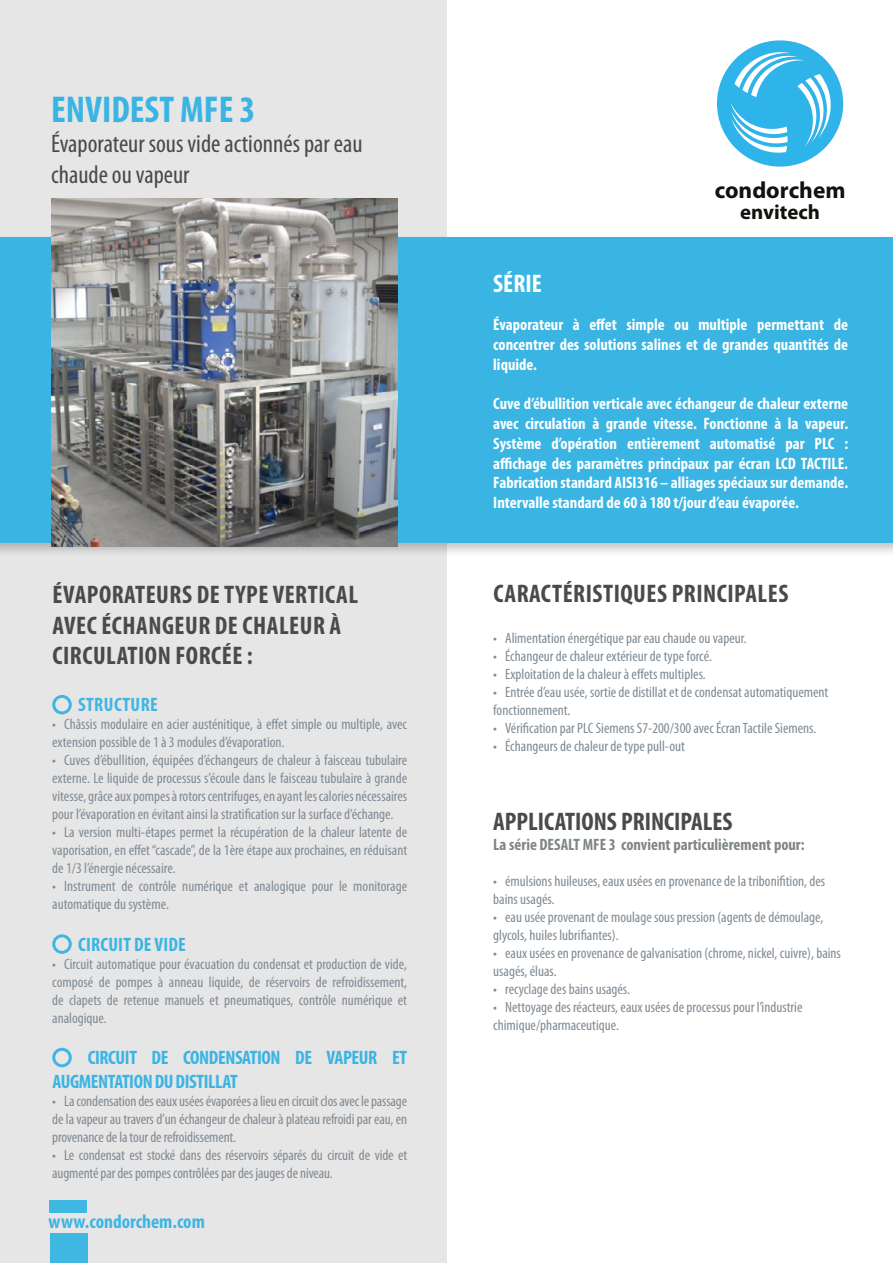
<style>
.page{position:relative;width:893px;height:1263px;background:#fff}
.page>*{position:absolute;margin:0;border:0;box-sizing:border-box;transform-origin:0 0}
.t1{font:700 condensed 37.5px "Myriad Pro";color:#3ab5e3}
.t2{font:700 condensed 25.5px/30.6px "Myriad Pro";letter-spacing:.02em;color:#4a4a4a}
.t3{font:condensed 25.5px/30.6px "Myriad Pro";color:#4a4a4a}
.t4{font:700 condensed 25.5px "Myriad Pro";color:#4a4a4a}
.t5{font:700 condensed 25.5px "Myriad Pro";color:#fff}
.t6{font:700 23.4px "Myriad Pro";color:#12110c}
.t7{font:700 20.85px "Myriad Pro";color:#12110c}
.t8{font:700 condensed 19.5px/23.4px "Myriad Pro";letter-spacing:-.02em;color:#3ab5e3}
.t9{font:700 condensed 19.5px "Myriad Pro";color:#41b4e2}
.t10{font:700 condensed 19.5px "Myriad Pro";letter-spacing:.01em;color:#3ab5e3}
.t11{font:700 condensed 19.5px "Myriad Pro";letter-spacing:.02em;color:#40b6e3}
.t12{font:700 condensed 16.5px/19.8px "Myriad Pro";color:#fff;text-align:justify}
.t13{font:700 condensed 16.5px "Myriad Pro";color:#7f8588}
.t14{font:condensed 15px/18px "Myriad Pro";color:#808b94}
</style>
<div class="page">
<div style="left:0;top:0;width:446px;height:1263px;background:#e7e6e6"></div>
<div style="left:0;top:234px;width:893px;height:323px;background:#000;opacity:.23"></div>
<div style="left:0;top:237px;width:893px;height:305px;background:#3ab5e3"></div>
<img style="left:51px;top:199px;width:347px;height:348px">
<div style="left:52px;top:695px;width:20px;height:19px;border:3px solid #40b6e3;border-radius:50%"></div>
<div style="left:52px;top:934px;width:20px;height:20px;border:3px solid #40b6e3;border-radius:50%"></div>
<div style="left:52px;top:1048px;width:20px;height:19px;border:3px solid #40b6e3;border-radius:50%"></div>
<div style="left:50px;top:1233px;width:37px;height:30px;background:#40b6e3"></div>
<div style="left:49px;top:1200px;width:37px;height:13px;background:#40b6e3"></div>
<div style="left:717px;top:40px;width:126px;height:127px;background:#2fb4e9;border-radius:50%"></div>
<svg style="left:731px;top:52px;width:100px;height:101px"></svg>
<h1 class="t1" style="left:51px;top:89px;width:206px">ENVIDEST MFE 3</h1>
<h2 class="t3" style="left:51px;top:128px;width:313px">Évaporateur sous vide actionnés par eau chaude ou vapeur</h2>
<h2 class="t2" style="left:53px;top:580px;width:307px">ÉVAPORATEURS DE TYPE VERTICAL<br>AVEC ÉCHANGEUR DE CHALEUR À<br>CIRCULATION FORCÉE :</h2>
<h3 class="t11" style="left:78px;top:694px;width:81px">STRUCTURE</h3>
<p class="t14" style="left:52px;top:715px;width:356px">• Châssis modulaire en acier austénitique, à effet simple ou multiple, avec extension possible de 1 à 3 modules d’évaporation.</p>
<p class="t14" style="left:52px;top:751px;width:356px;text-align:justify">• Cuves d’ébullition, équipées d’échangeurs de chaleur à faisceau tubulaire externe. Le liquide de processus s’écoule dans le faisceau tubulaire à grande vitesse, grâce aux pompes à rotors centrifuges, en ayant les calories nécessaires pour l’évaporation en évitant ainsi la stratification sur la surface d’échange.</p>
<p class="t14" style="left:52px;top:823px;width:356px;text-align:justify">• La version multi-étapes permet la récupération de la chaleur latente de vaporisation, en effet “cascade”, de la 1ère étape aux prochaines, en réduisant de 1/3 l’énergie nécessaire.</p>
<p class="t14" style="left:52px;top:877px;width:356px">• Instrument de contrôle numérique et analogique pour le monitorage automatique du système.</p>
<h3 class="t10" style="left:78px;top:933px;width:109px">CIRCUIT DE VIDE</h3>
<p class="t14" style="left:52px;top:954px;width:356px;text-align:justify">• Circuit automatique pour évacuation du condensat et production de vide, composé de pompes à anneau liquide, de réservoirs de refroidissement, de clapets de retenue manuels et pneumatiques, contrôle numérique et analogique.</p>
<h3 class="t8" style="left:52px;top:1046px;width:356px;text-indent:35px">CIRCUIT DE CONDENSATION DE VAPEUR ET<br>AUGMENTATION DU DISTILLAT</h3>
<p class="t14" style="left:52px;top:1091px;width:356px;text-align:justify">• La condensation des eaux usées évaporées a lieu en circuit clos avec le passage de la vapeur au travers d’un échangeur de chaleur à plateau refroidi par eau, en provenance de la tour de refroidissement.</p>
<p class="t14" style="left:52px;top:1145px;width:356px">• Le condensat est stocké dans des réservoirs séparés du circuit de vide et augmenté par des pompes contrôlées par des jauges de niveau.</p>
<h3 class="t9" style="left:49px;top:1211px;width:158px">www.condorchem.com</h3>
<h3 class="t6" style="left:715px;top:177px;width:132px">condorchem</h3>
<h3 class="t7" style="left:740px;top:200px;width:81px">envitech</h3>
<h2 class="t5" style="left:493px;top:270px;width:50px">SÉRIE</h2>
<p class="t12" style="left:493px;top:315px;width:356px">Évaporateur à effet simple ou multiple permettant de concentrer des solutions salines et de grandes quantités de liquide.</p>
<p class="t12" style="left:493px;top:394px;width:356px">Cuve d’ébullition verticale avec échangeur de chaleur externe avec circulation à grande vitesse. Fonctionne à la vapeur.<br>Système d’opération entièrement automatisé par PLC : affichage des paramètres principaux par écran LCD TACTILE.<br>Fabrication standard AISI316 – alliages spéciaux sur demande.<br>Intervalle standard de 60 à 180 t/jour d’eau évaporée.</p>
<h2 class="t2" style="left:493px;top:578px;width:296px">CARACTÉRISTIQUES PRINCIPALES</h2>
<p class="t14" style="left:493px;top:629px;width:255px">• Alimentation énergétique par eau chaude ou vapeur.</p>
<p class="t14" style="left:493px;top:647px;width:220px">• Échangeur de chaleur extérieur de type forcé.</p>
<p class="t14" style="left:493px;top:665px;width:214px">• Exploitation de la chaleur à effets multiples.</p>
<p class="t14" style="left:493px;top:683px;width:337px">• Entrée d’eau usée, sortie de distillat et de condensat automatiquement fonctionnement.</p>
<p class="t14" style="left:493px;top:719px;width:325px">• Vérification par PLC Siemens S7-200/300 avec Écran Tactile Siemens.</p>
<p class="t14" style="left:493px;top:737px;width:193px">• Échangeurs de chaleur de type pull-out</p>
<h2 class="t4" style="left:493px;top:808px;width:241px">APPLICATIONS PRINCIPALES</h2>
<p class="t13" style="left:493px;top:836px;width:313px">La série DESALT MFE 3 convient particulièrement pour:</p>
<p class="t14" style="left:493px;top:872px;width:333px">• émulsions huileuses, eaux usées en provenance de la tribonifition, des bains usagés.</p>
<p class="t14" style="left:493px;top:908px;width:332px">• eau usée provenant de moulage sous pression (agents de démoulage, glycols, huiles lubrifiantes).</p>
<p class="t14" style="left:493px;top:944px;width:349px">• eaux usées en provenance de galvanisation (chrome, nickel, cuivre), bains usagés, éluas.</p>
<p class="t14" style="left:493px;top:980px;width:138px">• recyclage des bains usagés.</p>
<p class="t14" style="left:493px;top:998px;width:311px">• Nettoyage des réacteurs, eaux usées de processus pour l’industrie chimique/pharmaceutique.</p>
</div>
